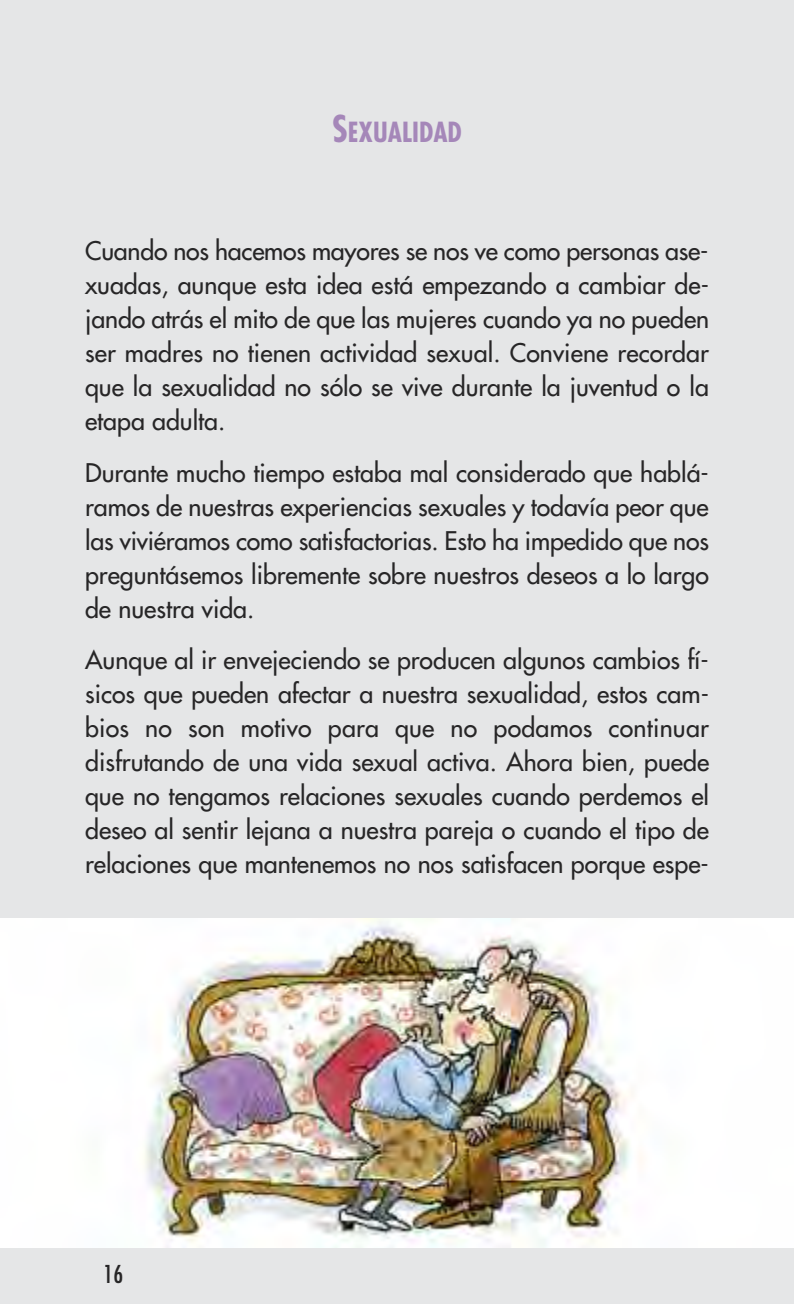
<style>
.page{position:relative;width:794px;height:1304px;background:#e5e6e7}
.page>*{position:absolute;margin:0;border:0;box-sizing:border-box;transform-origin:0 0}
.t1{font:700 condensed 27px "Futura";color:#a587b9}
.t2{font:25px/34px "Futura";color:#272627;text-align:justify}
.t3{font:condensed 24px "Futura";color:#272627}
.s1{font-size:36px}
</style>
<div class="page">
<img style="left:0;top:918px;width:794px;height:329px">
<p class="t1" style="left:332px;top:121px;width:131px"><span class="s1">S</span>EXUALIDAD</p>
<p class="t2" style="left:85px;top:236px;width:625px">Cuando nos hacemos mayores se nos ve como personas ase&shy;xuadas, aunque esta idea está empezando a cambiar de&shy;jando atrás el mito de que las mujeres cuando ya no pueden ser madres no tienen actividad sexual. Conviene recordar que la sexualidad no sólo se vive durante la juventud o la etapa adulta.</p>
<p class="t2" style="left:85px;top:457px;width:625px">Durante mucho tiempo estaba mal considerado que hablá&shy;ramos de nuestras experiencias sexuales y todavía peor que las viviéramos como satisfactorias. Esto ha impedido que nos preguntásemos libremente sobre nuestros deseos a lo largo de nuestra vida.</p>
<p class="t2" style="left:85px;top:644px;width:625px">Aunque al ir envejeciendo se producen algunos cambios fí&shy;sicos que pueden afectar a nuestra sexualidad, estos cam&shy;bios no son motivo para que no podamos continuar disfrutando de una vida sexual activa. Ahora bien, puede que no tengamos relaciones sexuales cuando perdemos el deseo al sentir lejana a nuestra pareja o cuando el tipo de relaciones que mantenemos no nos satisfacen porque espe-</p>
<p class="t3" style="left:104px;top:1263px;width:21px">16</p>
</div>
